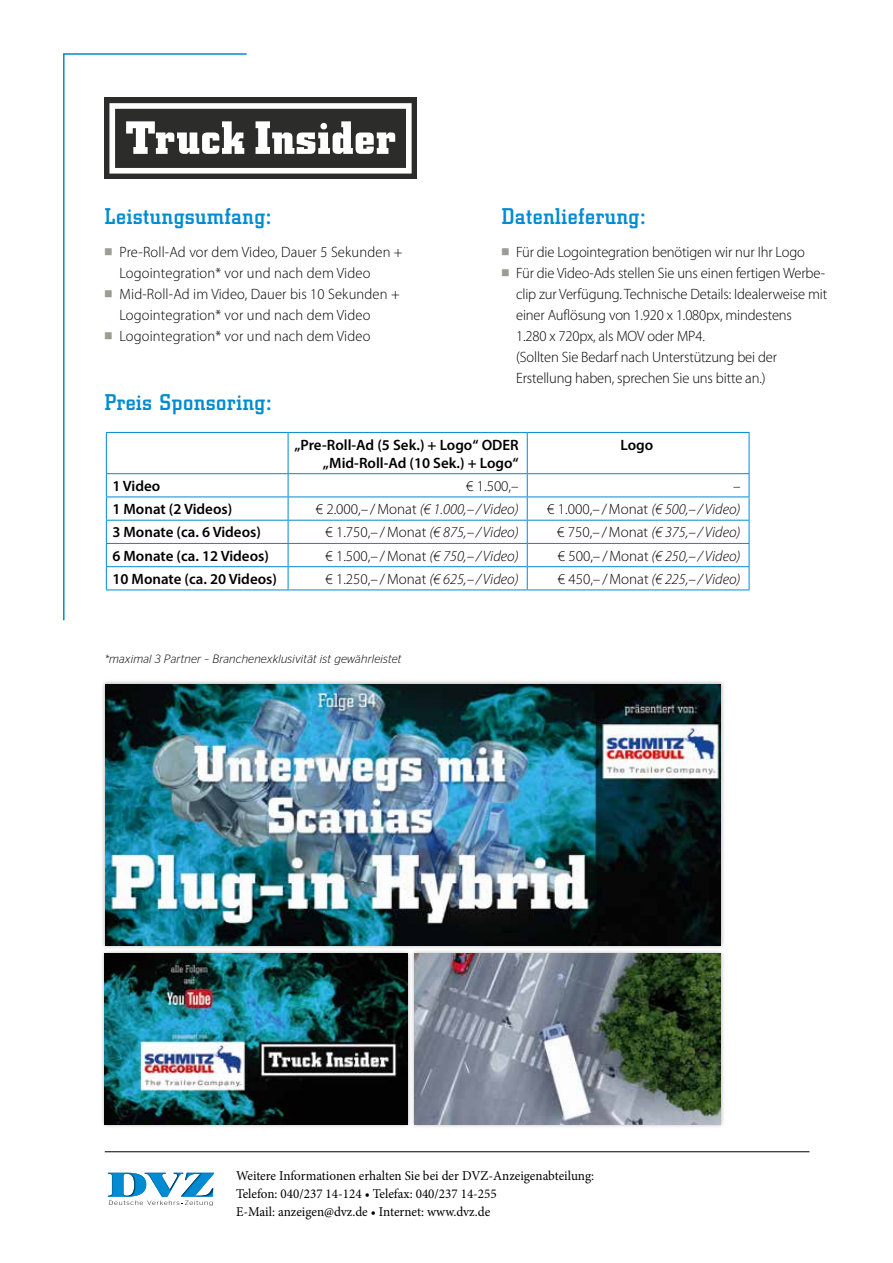
<style>
.page{position:relative;width:893px;height:1263px;background:#fff}
.page>*{position:absolute;margin:0;border:0;box-sizing:border-box;transform-origin:0 0}
.t1{font:500 22.5px "City Pro";letter-spacing:.03em;color:#008bd2}
.t2{font:300 15px/21px "Myriad Pro";letter-spacing:-.01em;color:#000}
.t3{font:300 15px/21px "Myriad Pro";letter-spacing:.01em;color:#000}
.t4{font:600 15px/18px "Myriad Pro";color:#000;text-align:right}
.t5{font:italic 300 15px "Myriad Pro";color:#000}
.t6{font:13.5px/18px "Minion Pro";color:#000}
.t7{font:italic 300 12px "Stag Sans";letter-spacing:.02em;color:#000}
.s1{font-style:normal}
.s2{font-style:italic}
</style>
<div class="page">
<svg style="left:108px;top:1173px;width:106px;height:33px"></svg>
<hr style="left:105px;top:1151px;width:704px;height:1px;background:#000">
<div style="left:101px;top:679px;width:624px;height:271px;background:#000;opacity:.32"></div>
<img style="left:105px;top:684px;width:616px;height:261px">
<div style="left:410px;top:949px;width:315px;height:180px;background:#000;opacity:.32"></div>
<img style="left:415px;top:953px;width:306px;height:171px">
<div style="left:100px;top:949px;width:311px;height:180px;background:#000;opacity:.32"></div>
<img style="left:105px;top:953px;width:302px;height:171px">
<div style="left:104px;top:98px;width:313px;height:81px;background:#2c2c2b"></div>
<svg style="left:248px;top:103px;width:164px;height:71px"></svg>
<hr style="left:106px;top:432px;width:182px;height:1px;background:#008bd2">
<hr style="left:288px;top:432px;width:239px;height:1px;background:#008bd2">
<hr style="left:288px;top:433px;width:1px;height:40px;background:#008bd2">
<hr style="left:527px;top:432px;width:222px;height:1px;background:#008bd2">
<hr style="left:527px;top:433px;width:1px;height:40px;background:#008bd2">
<hr style="left:749px;top:433px;width:1px;height:40px;background:#008bd2">
<hr style="left:106px;top:473px;width:182px;height:1px;background:#008bd2">
<hr style="left:288px;top:473px;width:239px;height:1px;background:#008bd2">
<hr style="left:527px;top:473px;width:222px;height:1px;background:#008bd2">
<hr style="left:106px;top:497px;width:182px;height:1px;background:#008bd2">
<hr style="left:288px;top:497px;width:239px;height:1px;background:#008bd2">
<hr style="left:527px;top:497px;width:222px;height:1px;background:#008bd2">
<hr style="left:106px;top:520px;width:182px;height:1px;background:#008bd2">
<hr style="left:288px;top:520px;width:239px;height:1px;background:#008bd2">
<hr style="left:527px;top:520px;width:222px;height:1px;background:#008bd2">
<hr style="left:106px;top:543px;width:182px;height:1px;background:#008bd2">
<hr style="left:288px;top:543px;width:239px;height:1px;background:#008bd2">
<hr style="left:527px;top:543px;width:222px;height:1px;background:#008bd2">
<hr style="left:106px;top:566px;width:182px;height:1px;background:#008bd2">
<hr style="left:288px;top:566px;width:239px;height:1px;background:#008bd2">
<svg style="left:288px;top:474px;width:1px;height:116px"></svg>
<hr style="left:527px;top:566px;width:222px;height:1px;background:#008bd2">
<svg style="left:527px;top:474px;width:1px;height:116px"></svg>
<svg style="left:749px;top:474px;width:1px;height:116px"></svg>
<hr style="left:106px;top:590px;width:182px;height:1px;background:#008bd2">
<hr style="left:288px;top:590px;width:239px;height:1px;background:#008bd2">
<hr style="left:527px;top:590px;width:222px;height:1px;background:#008bd2">
<svg style="left:63px;top:53px;width:185px;height:568px"></svg>
<h1 class="t1" style="left:105px;top:202px;width:167px">Leistungsumfang:</h1>
<p class="t3" style="left:120px;top:241px;width:285px;text-indent:-15px"><sup>■</sup> Pre-Roll-Ad vor dem Video, Dauer 5 Sekunden +<br>Logointegration* vor und nach dem Video</p>
<p class="t3" style="left:120px;top:283px;width:282px;text-indent:-15px"><sup>■</sup> Mid-Roll-Ad im Video, Dauer bis 10 Sekunden +<br>Logointegration* vor und nach dem Video</p>
<p class="t3" style="left:105px;top:325px;width:267px"><sup>■</sup> Logointegration* vor und nach dem Video</p>
<h1 class="t1" style="left:105px;top:387px;width:168px">Preis Sponsoring:</h1>
<h1 class="t1" style="left:502px;top:202px;width:145px">Datenlieferung:</h1>
<p class="t2" style="left:502px;top:241px;width:305px"><sup>■</sup> Für die Logointegration benötigen wir nur Ihr Logo</p>
<p class="t2" style="left:516px;top:262px;width:313px;text-indent:-14px"><sup>■</sup> Für die Video-Ads stellen Sie uns einen fertigen Werbe&shy;clip zur Verfügung. Technische Details: Idealerweise mit einer Auflösung von 1.920 x 1.080px, mindestens<br>1.280 x 720px, als MOV oder MP4.<br>(Sollten Sie Bedarf nach Unterstützung bei der Erstellung haben, sprechen Sie uns bitte an.)</p>
<p class="t4" style="left:294px;top:435px;width:226px">„Pre-Roll-Ad (5 Sek.) + Logo“ ODER „Mid-Roll-Ad (10 Sek.) + Logo“</p>
<p class="t4" style="left:620px;top:435px;width:34px">Logo</p>
<p class="t4" style="left:112px;top:476px;width:50px">1 Video</p>
<p class="t2" style="left:466px;top:476px;width:54px">€ 1.500,–</p>
<p class="t2" style="left:733px;top:476px;width:9px">–</p>
<p class="t4" style="left:112px;top:500px;width:121px">1 Monat (2 Videos)</p>
<p class="t5" style="left:316px;top:501px;width:204px"><span class="s1">€ 2.000,–/Monat</span> (€ 1.000,–/ Video)</p>
<p class="t2" style="left:547px;top:499px;width:195px">€ 1.000,– /Monat <span class="s2">(€ 500,–/ Video)</span></p>
<p class="t4" style="left:112px;top:523px;width:150px">3 Monate (ca. 6 Videos)</p>
<p class="t2" style="left:325px;top:522px;width:195px">€ 1.750,–/Monat <span class="s2">(€ 875,– / Video)</span></p>
<p class="t5" style="left:557px;top:524px;width:185px"><span class="s1">€ 750,– /Monat</span> (€ 375,– / Video)</p>
<p class="t4" style="left:112px;top:546px;width:158px">6 Monate (ca. 12 Videos)</p>
<p class="t2" style="left:325px;top:545px;width:195px">€ 1.500,– /Monat <span class="s2">(€ 750,– / Video)</span></p>
<p class="t5" style="left:558px;top:548px;width:184px"><span class="s1">€ 500,–/Monat</span> (€ 250,– / Video)</p>
<p class="t4" style="left:112px;top:569px;width:166px">10 Monate (ca. 20 Videos)</p>
<p class="t2" style="left:325px;top:569px;width:195px">€ 1.250,–/Monat <span class="s2">(€ 625,–/ Video)</span></p>
<p class="t5" style="left:558px;top:571px;width:184px"><span class="s1">€ 450,–/Monat</span> (€ 225,–/ Video)</p>
<p class="t7" style="left:105px;top:652px;width:298px">*maximal 3 Partner – Branchenexklusivität ist gewährleistet</p>
<p class="t6" style="left:236px;top:1166px;width:360px">Weitere Informationen erhalten Sie bei der DVZ-Anzeigenabteilung:<br>Telefon: 040/237 14-124 • Telefax: 040/237 14-255<br>E-Mail: anzeigen@dvz.de • Internet: www.dvz.de</p>
</div>
